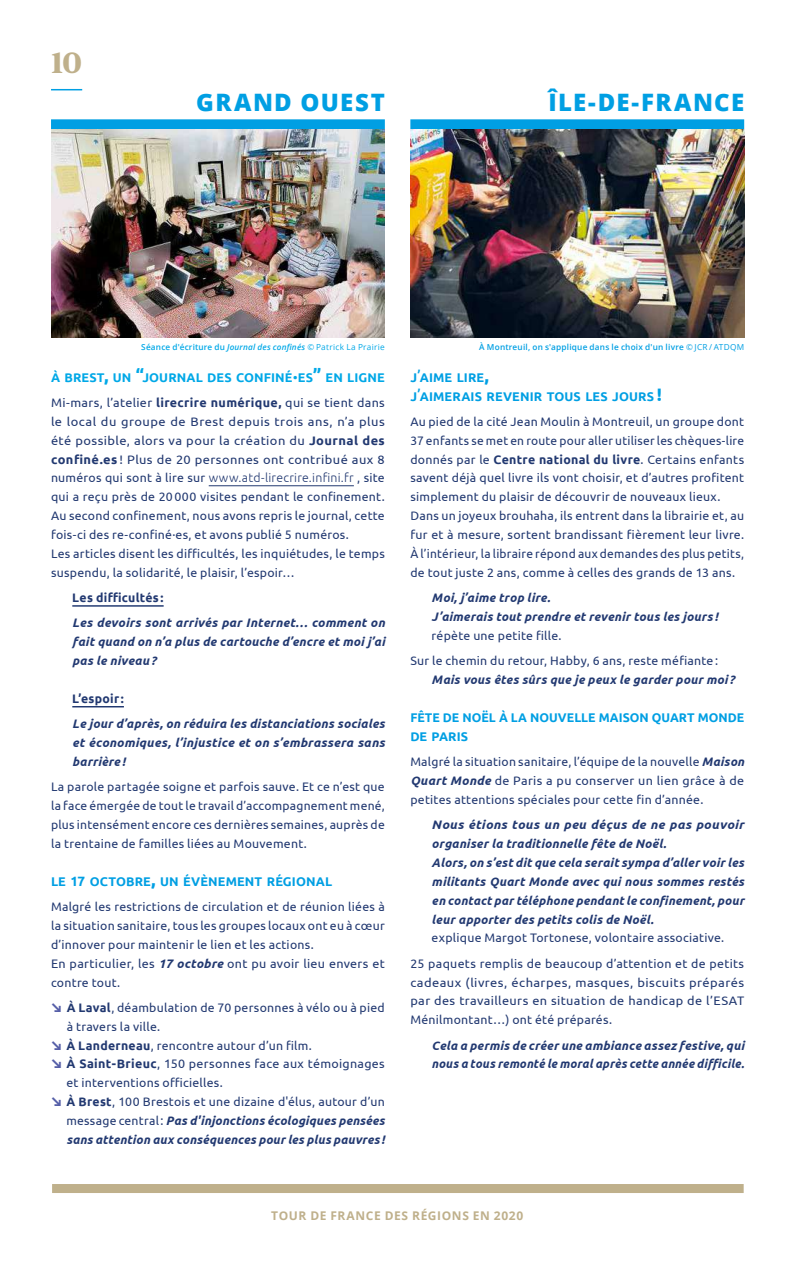
<style>
.page{position:relative;width:808px;height:1263px;background:#fff}
.page>*{position:absolute;margin:0;border:0;box-sizing:border-box;transform-origin:0 0}
.t1{font:900 30px "Breve Text";color:#bfb08b}
.t2{font:800 24px "Open Sans";letter-spacing:.055em;color:#009fe3}
.t3{font:700 12.6px/18.9px "Ubuntu";letter-spacing:.01em;color:#009fe3}
.t4{font:700 12.6px "Ubuntu";letter-spacing:.01em;color:#00a8e7}
.t5{font:12.3px/18.9px "Ubuntu";letter-spacing:.02em;color:#223971}
.t6{font:italic 700 12.3px/18.9px "Ubuntu";letter-spacing:.02em;color:#223971;text-align:justify}
.t7{font:italic 700 12.3px/18.9px "Ubuntu";letter-spacing:.02em;color:#223971;scale:1.05 1}
.t8{font:12.3px/18.9px "Ubuntu";letter-spacing:.02em;color:#223971;text-align:justify;scale:1.05 1}
.t9{font:700 12.3px "Ubuntu";letter-spacing:.025em;color:#223971}
.t10{font:700 12px "Open Sans";letter-spacing:.05em;color:#bfb08b}
.t11{font:600 8.25px "Open Sans";letter-spacing:.02em;color:#00a8e7}
.t12{font:600 8.25px "Open Sans";letter-spacing:.025em;color:#009fe3}
.s1{font-style:italic}
.s2{font-weight:400}
.s3{font-size:18px}
.s4{font-weight:700}
.s5{font-weight:300}
.s6{font-size:13.5px}
.s7{font-weight:700;font-style:italic}
.s8{font-family:"Faune Text";font-weight:700;font-size:18px;color:#565fa8}
.s9{font-weight:400;font-style:normal}
.s10{font-weight:400;font-size:16.5px}
</style>
<div class="page">
<hr style="left:51px;top:89px;width:31px;height:1px;background:#009fe3">
<div style="left:51px;top:119px;width:334px;height:11px;background:#009fe3"></div>
<hr style="left:209px;top:485px;width:145px;height:1px;background:#223971">
<hr style="left:72px;top:605px;width:92px;height:2px;background:#223971">
<hr style="left:72px;top:706px;width:52px;height:1px;background:#223971">
<img style="left:51px;top:130px;width:334px;height:208px">
<div style="left:410px;top:119px;width:334px;height:11px;background:#009fe3"></div>
<img style="left:410px;top:130px;width:334px;height:208px">
<div style="left:52px;top:1184px;width:692px;height:9px;background:#bfb08b"></div>
<h1 class="t1" style="left:51px;top:45px;width:33px">10</h1>
<h2 class="t2" style="left:196px;top:84px;width:190px">GRAND OUEST</h2>
<h2 class="t2" style="left:548px;top:84px;width:197px">ÎLE-DE-FRANCE</h2>
<p class="t11" style="left:141px;top:341px;width:245px">Séance d'écriture du <span class="s1">Journal des confinés</span> <span class="s2">© Patrick La Prairie</span></p>
<p class="t4" style="left:51px;top:369px;width:335px">À BREST<span class="s3">,</span> UN <span class="s3">“</span>JOURNAL DES CONFINÉ<sup>.</sup>ES<span class="s3">”</span> EN LIGNE</p>
<p class="t5" style="left:51px;top:393px;width:335px">Mi-mars, l’atelier <span class="s4">lirecrire numérique,</span> qui se tient dans le local du groupe de Brest depuis trois ans, n’a plus été possible, alors va pour la création du <span class="s4">Journal des confiné.es</span> ! Plus de 20 personnes ont contribué aux 8 numéros qui sont à lire sur <span class="s5">www.atd-lirecrire.infini.fr</span> , site qui a reçu près de 20000 visites pendant le confinement.<br>Au second confinement, nous avons repris le journal, cette fois-ci des re-confiné.es, et avons publié 5 numéros.<br>Les articles disent les difficultés, les inquiétudes, le temps suspendu, la solidarité, le plaisir, l’espoir…</p>
<p class="t9" style="left:72px;top:590px;width:93px">Les difficultés :</p>
<p class="t6" style="left:72px;top:613px;width:314px">Les devoirs sont arrivés par Internet… comment on fait quand on n’a plus de cartouche d’encre et moi j’ai pas le niveau?</p>
<p class="t9" style="left:72px;top:691px;width:53px">L’espoir :</p>
<p class="t6" style="left:72px;top:714px;width:314px">Le jour d’après, on réduira les distanciations sociales et économiques, l’injustice et on s’embrassera sans barrière !</p>
<p class="t5" style="left:51px;top:777px;width:335px;text-align:justify">La parole partagée soigne et parfois sauve. Et ce n’est que la face émergée de tout le travail d’accompagnement mené, plus intensément encore ces dernières semaines, auprès de la trentaine de familles liées au Mouvement.</p>
<p class="t3" style="left:51px;top:871px;width:283px">LE <span class="s6">17</span> OCTOBRE<span class="s3">,</span> UN ÉVÈNEMENT RÉGIONAL</p>
<p class="t5" style="left:51px;top:897px;width:335px">Malgré les restrictions de circulation et de réunion liées à la situation sanitaire, tous les groupes locaux ont eu à cœur d’innover pour maintenir le lien et les actions.<br>En particulier, les <span class="s7">17 octobre</span> ont pu avoir lieu envers et contre tout.</p>
<p class="t5" style="left:51px;top:997px;width:335px"><span class="s8">↘</span> <span class="s4">À</span> <span class="s4">Laval</span>, déambulation de 70 personnes à vélo ou à pied</p>
<p class="t5" style="left:67px;top:1016px;width:95px">à travers la ville.</p>
<p class="t5" style="left:51px;top:1035px;width:262px"><span class="s8">↘</span> <span class="s4">À Landerneau</span>, rencontre autour d’un film.</p>
<p class="t5" style="left:51px;top:1054px;width:335px"><span class="s8">↘</span> <span class="s4">À Saint-Brieuc</span>, 150 personnes face aux témoignages</p>
<p class="t5" style="left:66px;top:1073px;width:158px">et interventions officielles.</p>
<p class="t5" style="left:51px;top:1092px;width:335px"><span class="s8">↘</span> <span class="s4">À Brest</span>, 100 Brestois et une dizaine d'élus, autour d’un</p>
<p class="t6" style="left:66px;top:1111px;width:320px"><span class="s9">message central:</span> Pas d'injonctions écologiques pensées</p>
<p class="t6" style="left:66px;top:1130px;width:320px">sans attention aux conséquences pour les plus pauvres !</p>
<p class="t12" style="left:479px;top:341px;width:266px">À Montreuil, on s'applique dans le choix d'un livre <span class="s2">© JCR / ATDQM</span></p>
<p class="t3" style="left:410px;top:367px;width:253px">J<span class="s10">’</span>AIME LIRE<span class="s3">,<br></span>J<span class="s10">’</span>AIMERAIS REVENIR TOUS LES JOURS <span class="s3">!</span></p>
<p class="t5" style="left:410px;top:411px;width:335px">Au pied de la cité Jean Moulin à Montreuil, un groupe dont 37 enfants se met en route pour aller utiliser les chèques-lire donnés par le <span class="s4">Centre national du livre</span>. Certains enfants savent déjà quel livre ils vont choisir, et d’autres profitent simplement du plaisir de découvrir de nouveaux lieux.<br>Dans un joyeux brouhaha, ils entrent dans la librairie et, au fur et à mesure, sortent brandissant fièrement leur livre.<br>À l’intérieur, la libraire répond aux demandes des plus petits, de tout juste 2 ans, comme à celles des grands de 13 ans.</p>
<p class="t6" style="left:432px;top:588px;width:288px">Moi, j’aime trop lire.<br>J’aimerais tout prendre et revenir tous les jours !</p>
<p class="t5" style="left:410px;top:623px;width:309px;line-height:25.2px;text-indent:21px">répète une petite fille.<br>Sur le chemin du retour, Habby, 6 ans, reste méfiante:</p>
<p class="t6" style="left:432px;top:670px;width:304px">Mais vous êtes sûrs que je peux le garder pour moi ?</p>
<p class="t3" style="left:410px;top:708px;width:335px">FÊTE DE NOËL À LA NOUVELLE MAISON QUART MONDE<br>DE PARIS</p>
<p class="t5" style="left:410px;top:752px;width:335px;text-align:justify">Malgré la situation sanitaire, l’équipe de la nouvelle <span class="s7">Maison Quart Monde</span> de Paris a pu conserver un lien grâce à de petites attentions spéciales pour cette fin d’année.</p>
<p class="t7" style="left:432px;top:815px;width:299px">Nous étions tous un peu déçus de ne pas pouvoir organiser la traditionnelle fête de Noël.<br>Alors, on s’est dit que cela serait sympa d’aller voir les militants Quart Monde avec qui nous sommes restés en contact par téléphone pendant le confinement, pour leur apporter des petits colis de Noël.</p>
<p class="t5" style="left:410px;top:925px;width:335px;line-height:25.2px;text-align:center">explique Margot Tortonese, volontaire associative.<br>25 paquets remplis de beaucoup d’attention et de petits</p>
<p class="t8" style="left:410px;top:972px;width:319px">cadeaux (livres, écharpes, masques, biscuits préparés par des travailleurs en situation de handicap de l’ESAT Ménilmontant…) ont été préparés.</p>
<p class="t6" style="left:432px;top:1035px;width:314px">Cela a permis de créer une ambiance assez festive, qui nous a tous remonté le moral après cette année difficile.</p>
<p class="t10" style="left:271px;top:1207px;width:254px">TOUR DE FRANCE DES RÉGIONS EN 2020</p>
</div>
